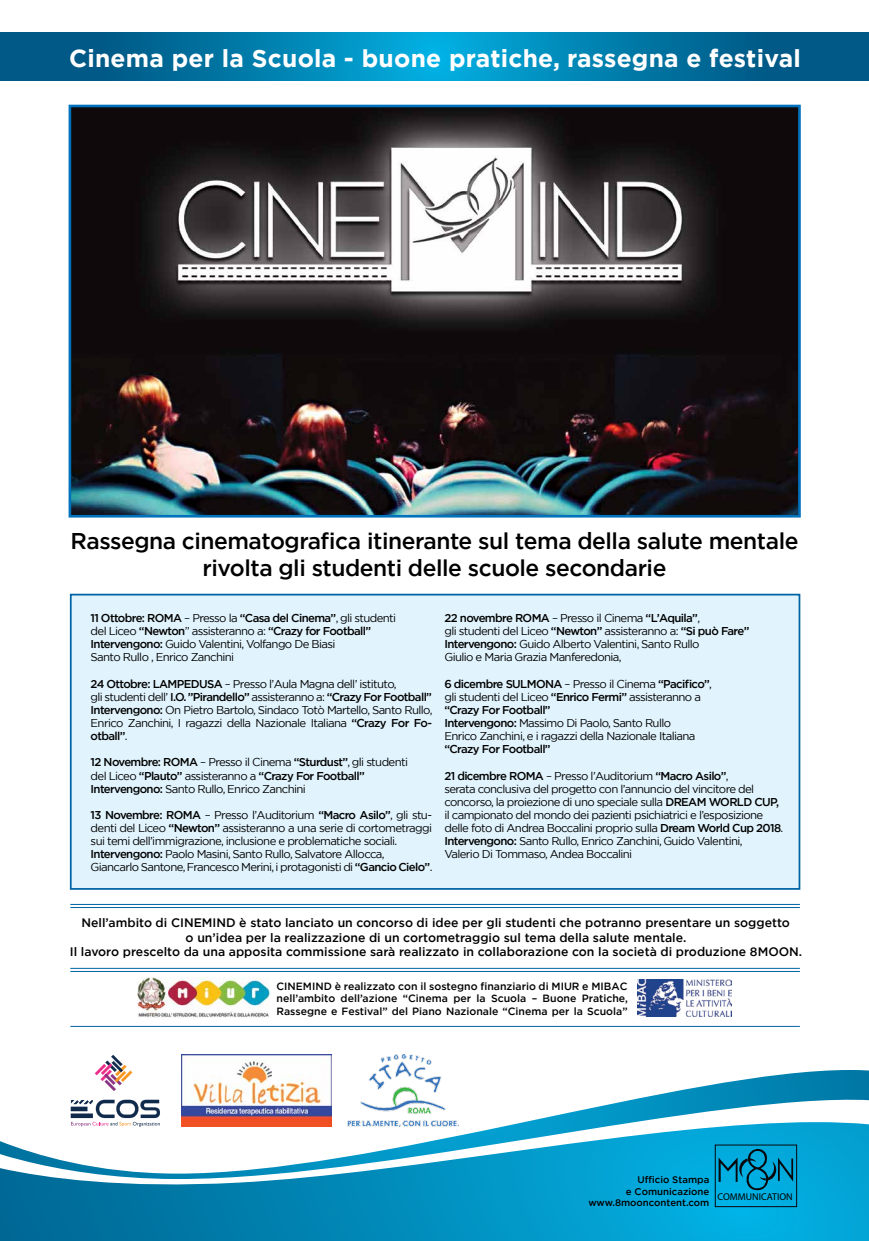
<style>
.page{position:relative;width:869px;height:1241px;background:#fff}
.page>*{position:absolute;margin:0;border:0;box-sizing:border-box;transform-origin:0 0}
.t1{font:700 24.5px "Gotham";letter-spacing:.01em;color:#fff}
.t2{font:500 22.75px/27.3px "Gotham";letter-spacing:-.02em;color:#000;text-align:center}
.t3{font:500 12.25px/14.7px "Gotham";color:#000;text-align:center}
.t4{font:11.38px/13.1px "Gotham";letter-spacing:-.055em;color:#000}
.t5{font:500 11.38px "Gotham";letter-spacing:-.055em;color:#000}
.t6{font:500 10.5px/12.6px "Gotham";color:#000;text-align:justify}
.t7{font:9.89px "Myriad Pro";color:#000}
.t8{font:500 9.62px/11.5px "Gotham";color:#000;text-align:right}
.s1{font-weight:500}
</style>
<div class="page">
<svg style="left:70px;top:1072px;width:798px;height:49px"></svg>
<svg style="left:0;top:1121px;width:868px;height:119px"></svg>
<svg style="left:0;top:33px;width:868px;height:47px;background:#0078a7"></svg>
<div style="left:70px;top:593px;width:730px;height:296px;background:#e1f4fd;border:2px solid #0063a5"></div>
<hr style="left:70px;top:904px;width:729px;height:1px;background:#0063a5">
<hr style="left:70px;top:967px;width:729px;height:1px;background:#0063a5">
<hr style="left:70px;top:907px;width:729px;height:1px;background:#0063a5">
<hr style="left:70px;top:971px;width:729px;height:1px;background:#0063a5">
<hr style="left:70px;top:1025px;width:729px;height:1px;background:#0063a5">
<img style="left:73px;top:109px;width:723px;height:404px">
<div style="left:69px;top:105px;width:731px;height:412px;border:3px solid #0072bc"></div>
<img style="left:137px;top:977px;width:133px;height:39px">
<img style="left:637px;top:979px;width:94px;height:37px">
<svg style="left:718px;top:1148px;width:74px;height:43px;background:#028eb8"></svg>
<svg style="left:71px;top:1099px;width:89px;height:27px"></svg>
<svg style="left:95px;top:1054px;width:37px;height:36px"></svg>
<img style="left:181px;top:1054px;width:150px;height:72px">
<img style="left:347px;top:1054px;width:111px;height:72px">
<h1 class="t1" style="left:69px;top:42px;width:733px">Cinema per la Scuola - buone pratiche, rassegna e festival</h1>
<h2 class="t2" style="left:70px;top:527px;width:729px">Rassegna cinematografica itinerante sul tema della salute mentale rivolta gli studenti delle scuole secondarie</h2>
<p class="t4" style="left:91px;top:611px;width:307px"><span class="s1">11 Ottobre: ROMA</span> – Presso la <span class="s1">“Casa del Cinema”</span>, gli studenti del Liceo <span class="s1">“Newton</span>” assisteranno a: <span class="s1">“Crazy for Football” Intervengono:</span> Guido Valentini, Volfango De Biasi<br>Santo Rullo , Enrico Zanchini</p>
<p class="t4" style="left:91px;top:676px;width:343px"><span class="s1">24 Ottobre: LAMPEDUSA</span> – Presso l’Aula Magna dell’ istituto,<br>gli studenti dell’ <span class="s1">I.O. ”Pirandello”</span> assisteranno a: <span class="s1">“Crazy For Football” Intervengono:</span> On Pietro Bartolo, Sindaco Totò Martello, Santo Rullo, Enrico Zanchini, I ragazzi della Nazionale Italiana <span class="s1">“Crazy For Fo&shy;otball”</span>.</p>
<p class="t4" style="left:91px;top:755px;width:319px"><span class="s1">12 Novembre: ROMA</span> – Presso il Cinema <span class="s1">“Sturdust”</span>, gli studenti del Liceo <span class="s1">“Plauto”</span> assisteranno a <span class="s1">“Crazy For Football”<br>Intervengono:</span> Santo Rullo, Enrico Zanchini</p>
<p class="t4" style="left:91px;top:808px;width:343px"><span class="s1">13 Novembre: ROMA</span> – Presso l’Auditorium <span class="s1">“Macro Asilo”</span>, gli stu&shy;denti del Liceo <span class="s1">“Newton”</span> assisteranno a una serie di cortometraggi sui temi dell’immigrazione, inclusione e problematiche sociali.<br><span class="s1">Intervengono:</span> Paolo Masini, Santo Rullo, Salvatore Allocca, Giancarlo Santone, Francesco Merini, i protagonisti di <span class="s1">“Gancio Cielo”</span>.</p>
<p class="t4" style="left:444px;top:611px;width:306px"><span class="s1">22 novembre ROMA</span> – Presso il Cinema <span class="s1">“L’Aquila”</span>,<br>gli studenti del Liceo <span class="s1">“Newton”</span> assisteranno a: <span class="s1">“Si può Fare” Intervengono:</span> Guido Alberto Valentini, Santo Rullo<br>Giulio e Maria Grazia Manferedonia,</p>
<p class="t4" style="left:444px;top:676px;width:269px"><span class="s1">6 dicembre SULMONA</span> – Presso il Cinema <span class="s1">“Pacifico”</span>, gli studenti del Liceo <span class="s1">“Enrico Fermi”</span> assisteranno a <span class="s1">“Crazy For Football”<br>Intervengono:</span> Massimo Di Paolo, Santo Rullo<br>Enrico Zanchini, e i ragazzi della Nazionale Italiana</p>
<p class="t5" style="left:444px;top:741px;width:108px">“Crazy For Football”</p>
<p class="t4" style="left:444px;top:768px;width:340px"><span class="s1">21 dicembre ROMA</span> – Presso l’Auditorium <span class="s1">“Macro Asilo”</span>,<br>serata conclusiva del progetto con l’annuncio del vincitore del concorso, la proiezione di uno speciale sulla <span class="s1">DREAM WORLD CUP, </span>il campionato del mondo dei pazienti psichiatrici e l’esposizione delle foto di Andrea Boccalini proprio sulla <span class="s1">Dream World Cup 2018</span>.<br><span class="s1">Intervengono:</span> Santo Rullo, Enrico Zanchini, Guido Valentini,<br>Valerio Di Tommaso, Andea Boccalini</p>
<p class="t3" style="left:70px;top:914px;width:733px">Nell’ambito di CINEMIND è stato lanciato un concorso di idee per gli studenti che potranno presentare un soggetto<br>o un’idea per la realizzazione di un cortometraggio sul tema della salute mentale.<br>Il lavoro prescelto da una apposita commissione sarà realizzato in collaborazione con la società di produzione 8MOON.</p>
<p class="t6" style="left:276px;top:979px;width:353px">CINEMIND è realizzato con il sostegno finanziario di MIUR e MIBAC nell’ambito dell’azione “Cinema per la Scuola – Buone Pratiche, Rassegne e Festival” del Piano Nazionale “Cinema per la Scuola”</p>
<p class="t8" style="left:588px;top:1173px;width:122px">Ufficio Stampa<br>e Comunicazione www.8mooncontent.com</p>
<p class="t7" style="left:717px;top:1189px;width:77px">COMMUNICATION</p>
</div>
